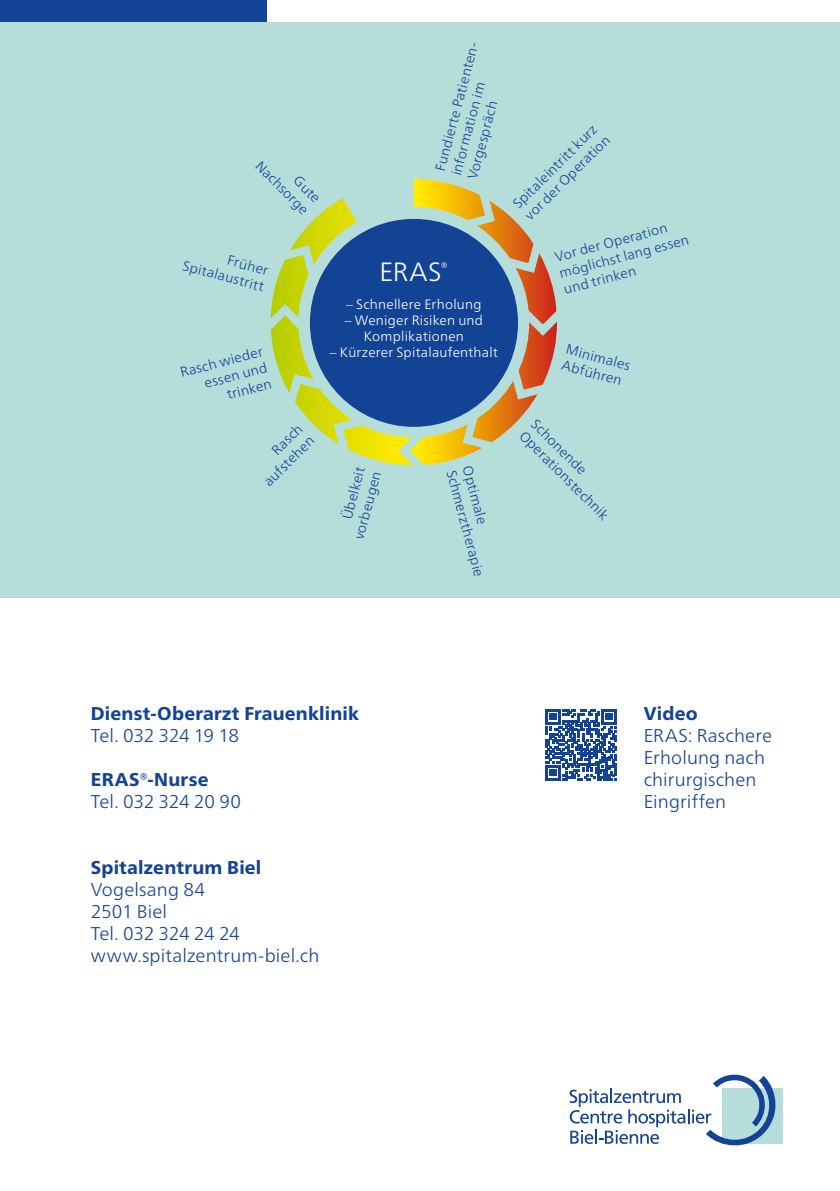
<style>
.page{position:relative;width:840px;height:1191px;background:#fff}
.page>*{position:absolute;margin:0;border:0;box-sizing:border-box;transform-origin:0 0}
.t1{font:300 26.4px "Frutiger Neue W01";color:#fff}
.t2{font:300 18.4px/22px "Frutiger Neue W01";letter-spacing:.005em;color:#134395}
.t3{font:800 18.4px "Frutiger Neue W01";letter-spacing:.01em;color:#134395}
.t4{font:300 18.4px "Frutiger Neue W01";letter-spacing:-.02em;color:#134395}
.t5{font:300 18.4px "Frutiger Neue W01";letter-spacing:-.015em;color:#134395}
.t6{font:300 14px/16.8px "Frutiger Neue W01";color:#134395}
.t7{font:300 13.6px/16.2px "Frutiger Neue W01";letter-spacing:.02em;color:#fff;text-align:center}
</style>
<div class="page">
<div style="left:0;top:0;width:266px;height:22px;background:#134395"></div>
<svg style="left:545px;top:709px;width:71px;height:71px"></svg>
<div style="left:0;top:22px;width:839px;height:575px;background:#b5ddda"></div>
<svg style="left:271px;top:179px;width:285px;height:285px"></svg>
<svg style="left:392px;top:425px;width:42px;height:41px"></svg>
<svg style="left:457px;top:358px;width:99px;height:99px"></svg>
<svg style="left:515px;top:300px;width:42px;height:41px"></svg>
<svg style="left:453px;top:182px;width:94px;height:96px"></svg>
<svg style="left:270px;top:179px;width:143px;height:161px"></svg>
<svg style="left:280px;top:369px;width:94px;height:94px"></svg>
<div style="left:310px;top:219px;width:207px;height:208px;background:#134395;border-radius:50%"></div>
<div style="left:722px;top:1088px;width:60px;height:55px;background:#b5ddda"></div>
<svg style="left:569px;top:1074px;width:210px;height:72px"></svg>
<p class="t6" style="left:275px;top:145px;width:70px;text-align:right;rotate:45deg">Gute<br>Nachsorge</p>
<p class="t6" style="left:431px;top:168px;width:136px;rotate:-75deg">Fundierte Patienten&shy;information im<br>Vorgespräch</p>
<p class="t6" style="left:189px;top:241px;width:85px;text-align:right;rotate:15deg">Früher<br>Spitalaustritt</p>
<p class="t6" style="left:178px;top:364px;width:86px;text-align:right;rotate:-15deg">Rasch wieder essen und trinken</p>
<p class="t6" style="left:248px;top:466px;width:66px;text-align:right;rotate:-45deg">Rasch aufstehen</p>
<h1 class="t1" style="left:379px;top:257px;width:70px">ERAS<sup>®</sup></h1>
<p class="t7" style="left:346px;top:296px;width:137px">– Schnellere Erholung</p>
<p class="t7" style="left:344px;top:312px;width:140px">– Weniger Risiken und<br>Komplikationen</p>
<p class="t7" style="left:330px;top:344px;width:169px">– Kürzerer Spitalaufenthalt</p>
<p class="t6" style="left:334px;top:532px;width:72px;text-align:right;rotate:-75deg">Übelkeit vorbeugen</p>
<p class="t6" style="left:475px;top:464px;width:111px;rotate:75deg">Optimale<br>Schmerztherapie</p>
<p class="t6" style="left:509px;top:200px;width:115px;rotate:-45deg">Spitaleintritt kurz vor der Operation</p>
<p class="t6" style="left:552px;top:249px;width:135px;rotate:-15deg">Vor der Operation möglichst lang essen und trinken</p>
<p class="t6" style="left:568px;top:340px;width:68px;rotate:15deg">Minimales<br>Abführen</p>
<p class="t6" style="left:539px;top:415px;width:121px;rotate:45deg">Schonende<br>Operationstechnik</p>
<h2 class="t3" style="left:91px;top:702px;width:270px">Dienst-Oberarzt Frauenklinik</h2>
<h2 class="t4" style="left:91px;top:724px;width:150px">Tel. 032 324 19 18</h2>
<h2 class="t3" style="left:91px;top:768px;width:119px">ERAS®-Nurse</h2>
<h2 class="t5" style="left:91px;top:790px;width:152px">Tel. 032 324 20 90</h2>
<h2 class="t3" style="left:91px;top:856px;width:172px">Spitalzentrum Biel</h2>
<h2 class="t2" style="left:91px;top:878px;width:230px">Vogelsang 84<br>2501 Biel<br>Tel. 032 324 24 24 www.spitalzentrum-biel.ch</h2>
<h2 class="t3" style="left:643px;top:702px;width:55px">Video</h2>
<h2 class="t2" style="left:643px;top:724px;width:130px">ERAS: Raschere<br>Erholung nach chirurgischen<br>Eingriffen</h2>
</div>
